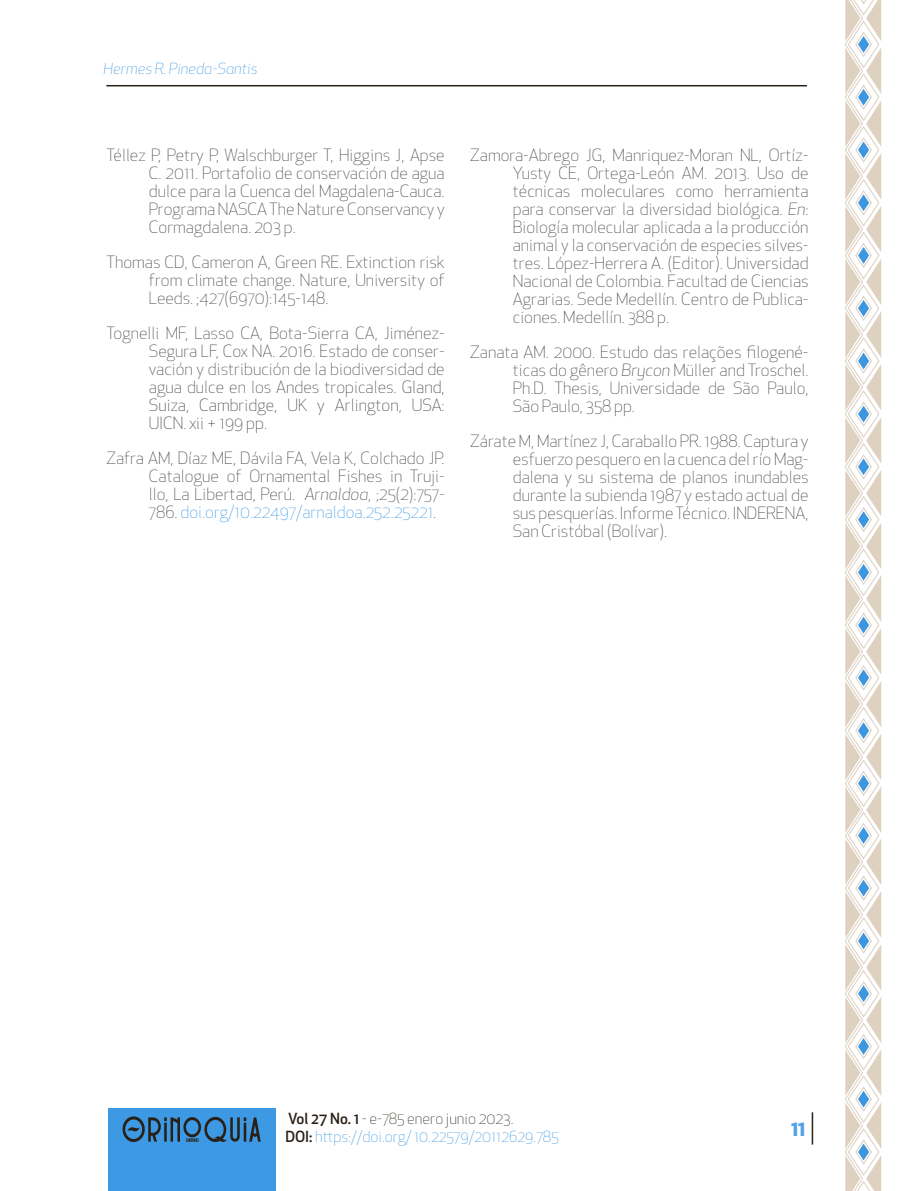
<style>
.page{position:relative;width:915px;height:1191px;background:#fff}
.page>*{position:absolute;margin:0;border:0;box-sizing:border-box;transform-origin:0 0}
.t1{font:700 21px "Apex New";color:#51a3e6}
.Bibliografia{font:300 16.5px/18px "Apex New";color:#3e3e3f;text-align:justify}
.t2{font:300 15px/18px "Apex New";color:#3d99e3}
.t3{font:italic 300 15px "Apex New";color:#3d99e3}
.s1{color:#393536}
.s2{font-style:italic}
.s3{color:#3d99e3}
.s4{font-weight:500;color:#292117}
.s5{color:#292117}
</style>
<div class="page">
<div style="left:108px;top:1108px;width:167px;height:83px;background:#3d99e3"></div>
<hr style="left:106px;top:85px;width:700px;height:1px;background:#292117">
<hr style="left:811px;top:1112px;width:1px;height:32px;background:#292117">
<svg style="left:122px;top:1116px;width:138px;height:26px"></svg>
<svg style="left:845px;top:0;width:35px;height:1191px"></svg>
<p class="t3" style="left:104px;top:59px;width:155px">Hermes R. Pineda-Santis</p>
<p class="Bibliografia" style="left:149px;top:146px;width:297px;text-indent:-43px">Téllez P, Petry P, Walschburger T, Higgins J, Apse C. 2011. Portafolio de conservación de agua dulce para la Cuenca del Magdalena-Cauca.<br>Programa NASCA The Nature Conservancy y Cormagdalena. 203 p.</p>
<p class="Bibliografia" style="left:149px;top:253px;width:297px;text-indent:-43px">Thomas CD, Cameron A, Green RE. Extinction risk from climate change. Nature, University of Leeds. ;427(6970):145-148.</p>
<p class="Bibliografia" style="left:149px;top:324px;width:297px;text-indent:-43px">Tognelli MF, Lasso CA, Bota-Sierra CA, Jiménez-Segura LF, Cox NA. 2016. Estado de conser&shy;vación y distribución de la biodiversidad de agua dulce en los Andes tropicales. <span class="s1">Gland, Suiza, Cambridge, UK y Arlington, USA:<br>UICN. xii + 199 pp.</span></p>
<p class="Bibliografia" style="left:149px;top:449px;width:297px;text-indent:-43px">Zafra AM, Díaz ME, Dávila FA, Vela K, Colchado JP.<br>Catalogue of Ornamental Fishes in Truji&shy;llo, La Libertad, Perú. <span class="s2">Arnaldoa</span>, ;25(2):757- 786. <span class="s3">doi.org/10.22497/arnaldoa.252.25221</span>.</p>
<p class="Bibliografia" style="left:512px;top:146px;width:297px;text-indent:-43px">Zamora-Abrego JG, Manriquez-Moran NL, Ortíz-Yusty CE, Ortega-León AM. 2013. Uso de técnicas moleculares como herramienta para conservar la diversidad biológica. <span class="s2">En</span>:<br>Biología molecular aplicada a la producción animal y la conservación de especies silves&shy;tres. López-Herrera A. (Editor). Universidad Nacional de Colombia. Facultad de Ciencias Agrarias. Sede Medellín. Centro de Publica&shy;ciones. Medellín. 388 p.</p>
<p class="Bibliografia" style="left:512px;top:343px;width:297px;text-indent:-43px">Zanata AM. 2000. Estudo das relações filogené&shy;ticas do gênero <span class="s2">Brycon</span> Müller and Troschel.<br>Ph.D. Thesis, Universidade de São Paulo, São Paulo, 358 pp.</p>
<p class="Bibliografia" style="left:512px;top:432px;width:297px;text-indent:-43px">Zárate M, Martínez J, Caraballo PR. 1988. Captura y esfuerzo pesquero en la cuenca del río Mag&shy;dalena y su sistema de planos inundables durante la subienda 1987 y estado actual de sus pesquerías. Informe Técnico. INDERENA, San Cristóbal (Bolívar).</p>
<p class="t2" style="left:285px;top:1109px;width:275px"><span class="s4">Vol 27 No. 1</span> <span class="s5">- e-785 enero junio 2023.<br></span><span class="s4">DOI:</span> https://doi.org/ 10.22579/20112629.785</p>
<p class="t1" style="left:791px;top:1113px;width:16px">11</p>
</div>
